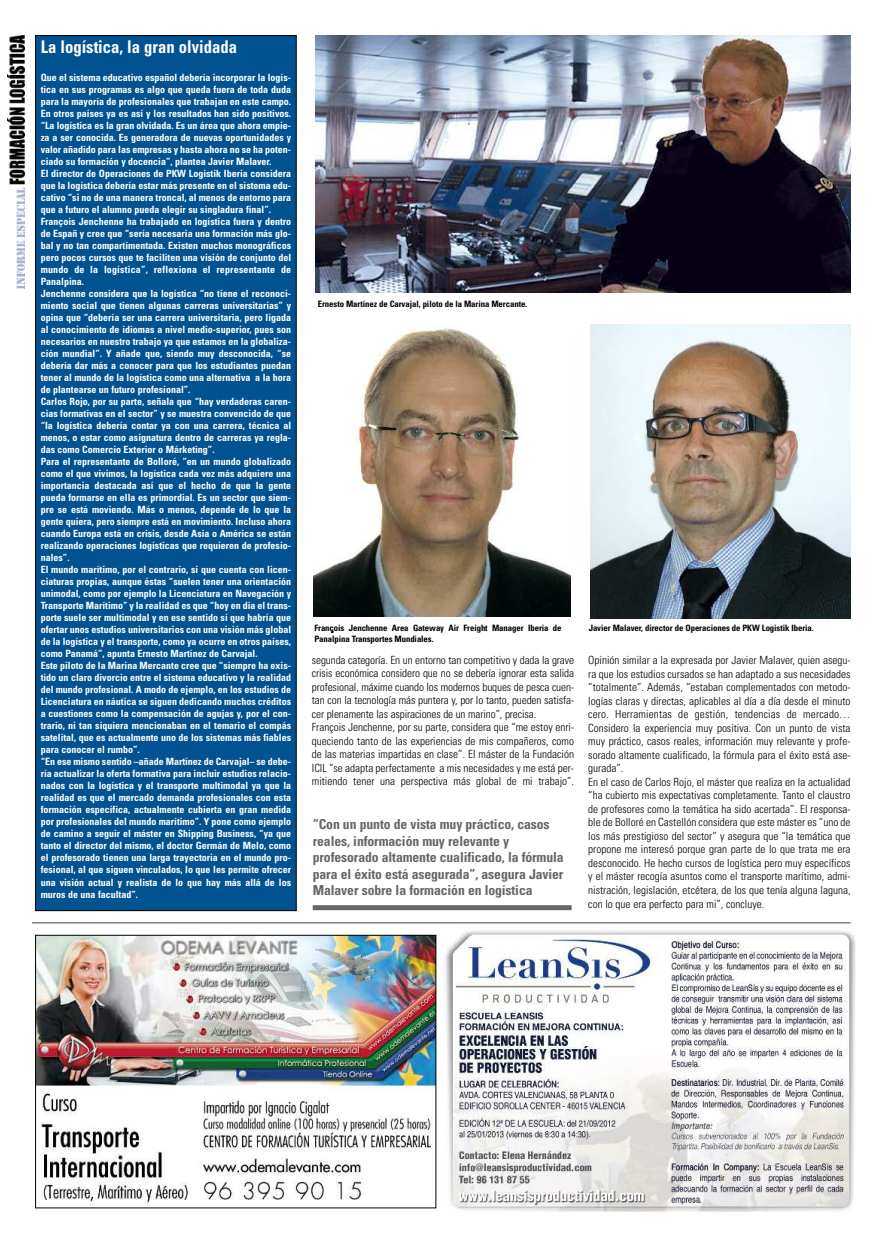
<style>
.page{position:relative;width:886px;height:1241px;background:#fff}
.page>*{position:absolute;margin:0;border:0;box-sizing:border-box;transform-origin:0 0}
.t1{font:700 condensed 17.5px "Univers";color:#fff;scale:.95 1}
.t2{font:700 condensed 13.75px/16.5px "Univers";letter-spacing:-.01em;color:#666}
.t3{font:300 condensed 11.25px/13.5px "Univers";color:#000}
.t4{font:700 condensed 10px/12px "Univers";color:#fff}
.t5{font:700 condensed 8.75px/10.2px "Univers";letter-spacing:-.01em;color:#000}
.s1{font-family:"Calibri";font-stretch:normal}
</style>
<div class="page">
<img style="left:8px;top:35px;width:16px;height:253px">
<img style="left:445px;top:931px;width:410px;height:281px">
<img style="left:37px;top:937px;width:397px;height:268px">
<div style="left:35px;top:935px;width:401px;height:272px;border:1px solid #000"></div>
<img style="left:315px;top:35px;width:535px;height:258px">
<img style="left:313px;top:328px;width:257px;height:289px">
<img style="left:590px;top:324px;width:260px;height:294px">
<div style="left:36px;top:36px;width:260px;height:874px;background:#005291"></div>
<div style="left:313px;top:905px;width:259px;height:5px;background:#666"></div>
<hr style="left:32px;top:922px;width:818px;height:1px;background:#666">
<h1 class="t1" style="left:41px;top:41px;width:208px">La logística, la gran olvidada</h1>
<p class="t4" style="left:41px;top:72px;width:252px">Que el sistema educativo español debería incorporar la logís&shy;tica en sus programas es algo que queda fuera de toda duda para la mayoría de profesionales que trabajan en este campo.<br>En otros países ya es así y los resultados han sido positivos. “La logística es la gran olvidada. Es un área que ahora empie&shy;za a ser conocida. Es generadora de nuevas oportunidades y valor añadido para las empresas y hasta ahora no se ha poten&shy;ciado su formación y docencia”, plantea Javier Malaver.<br>El director de Operaciones de PKW Logistik Iberia considera que la logística debería estar más presente en el sistema edu&shy;cativo “si no de una manera troncal, al menos de entorno para que a futuro el alumno pueda elegir su singladura final”.<br>François Jenchenne ha trabajado en logística fuera y dentro de Españ y cree que “sería necesaria una formación más glo&shy;bal y no tan compartimentada. Existen muchos monográficos pero pocos cursos que te faciliten una visión de conjunto del mundo de la logística”, reflexiona el representante de Panalpina.<br>Jenchenne considera que la logística “no tiene el reconoci&shy;miento social que tienen algunas carreras universitarias” y opina que “debería ser una carrera universitaria, pero ligada al conocimiento de idiomas a nivel medio-superior, pues son necesarios en nuestro trabajo ya que estamos en la globaliza&shy;ción mundial”. Y añade que, siendo muy desconocida, “se debería dar más a conocer para que los estudiantes puedan tener al mundo de la logística como una alternativa a la hora de plantearse un futuro profesional”.<br>Carlos Rojo, por su parte, señala que “hay verdaderas caren&shy;cias formativas en el sector” y se muestra convencido de que “la logística debería contar ya con una carrera, técnica al menos, o estar como asignatura dentro de carreras ya regla&shy;das como Comercio Exterior o Márketing”.<br>Para el representante de Bolloré, “en un mundo globalizado como el que vivimos, la logística cada vez más adquiere una importancia destacada así que el hecho de que la gente pueda formarse en ella es primordial. Es un sector que siem&shy;pre se está moviendo. Más o menos, depende de lo que la gente quiera, pero siempre está en movimiento. Incluso ahora cuando Europa está en crisis, desde Asia o América se están realizando operaciones logísticas que requieren de profesio&shy;nales”.<br>El mundo marítimo, por el contrario, si que cuenta con licen&shy;ciaturas propias, aunque éstas “suelen tener una orientación unimodal, como por ejemplo la Licenciatura en Navegación y Transporte Marítimo” y la realidad es que “hoy en día el trans&shy;porte suele ser multimodal y en ese sentido sí que habría que ofertar unos estudios universitarios con una visión más global de la logística y el transporte, como ya ocurre en otros países, como Panamá”, apunta Ernesto Martínez de Carvajal.<br>Este piloto de la Marina Mercante cree que “siempre ha exis&shy;tido un claro divorcio entre el sistema educativo y la realidad del mundo profesional. A modo de ejemplo, en los estudios de Licenciatura en náutica se siguen dedicando muchos créditos a cuestiones como la compensación de agujas y, por el con&shy;trario, ni tan siquiera mencionaban en el temario el compás satelital, que es actualmente uno de los sistemas más fiables para conocer el rumbo”.<br>“En ese mismo sentido –añade Martínez de Carvajal– se debe&shy;ría actualizar la oferta formativa para incluir estudios relacio&shy;nados con la logística y el transporte multimodal ya que la realidad es que el mercado demanda profesionales con esta formación específica, actualmente cubierta en gran medida por profesionales del mundo marítimo”. Y pone como ejemplo de camino a seguir el máster en Shipping Business, “ya que tanto el director del mismo, el doctor Germán de Melo, como el profesorado tienen una larga trayectoria en el mundo pro&shy;fesional, al que siguen vinculados, lo que les permite ofrecer una visión actual y realista de lo que hay más allá de los muros de una facultad”.</p>
<p class="t5" style="left:318px;top:299px;width:211px">Ernesto Martínez de Carvajal, piloto de la Marina Mercante.</p>
<p class="t5" style="left:314px;top:623px;width:249px">Franco<span class="s1">̧</span> is Jenchenne Area Gateway Air Freight Manager Iberia de<br>Panalpina Transportes Mundiales.</p>
<p class="t5" style="left:589px;top:623px;width:227px">Javier Malaver, director de Operaciones de PKW Logistik Iberia.</p>
<p class="t3" style="left:312px;top:654px;width:264px">segunda categoría. En un entorno tan competitivo y dada la grave crisis económica considero que no se debería ignorar esta salida profesional, máxime cuando los modernos buques de pesca cuen&shy;tan con la tecnología más puntera y, por lo tanto, pueden satisfa&shy;cer plenamente las aspiraciones de un marino”, precisa.<br>François Jenchenne, por su parte, considera que “me estoy enri&shy;queciendo tanto de las experiencias de mis compañeros, como de las materias impartidas en clase”. El máster de la Fundación ICIL “se adapta perfectamente a mis necesidades y me está per&shy;mitiendo tener una perspectiva más global de mi trabajo”.</p>
<p class="t3" style="left:588px;top:654px;width:264px">Opinión similar a la expresada por Javier Malaver, quien asegu&shy;ra que los estudios cursados se han adaptado a sus necesidades “totalmente”. Además, “estaban complementados con metodo&shy;logías claras y directas, aplicables al día a día desde el minuto cero. Herramientas de gestión, tendencias de mercado… Considero la experiencia muy positiva. Con un punto de vista muy práctico, casos reales, información muy relevante y profe&shy;sorado altamente cualificado, la fórmula para el éxito está ase&shy;gurada”.<br>En el caso de Carlos Rojo, el máster que realiza en la actualidad “ha cubierto mis expectativas completamente. Tanto el claustro de profesores como la temática ha sido acertada”. El responsa&shy;ble de Bolloré en Castellón considera que este máster es “uno de los más prestigioso del sector” y asegura que “la temática que propone me interesó porque gran parte de lo que trata me era desconocido. He hecho cursos de logística pero muy específicos y el máster recogía asuntos como el transporte marítimo, admi&shy;nistración, legislación, etcétera, de los que tenía alguna laguna, con lo que era perfecto para mi”, concluye.</p>
<h2 class="t2" style="left:313px;top:817px;width:252px">“Con un punto de vista muy práctico, casos reales, información muy relevante y profesorado altamente cualificado, la fórmula para el éxito está asegurada”, asegura Javier Malaver sobre la formación en logística</h2>
</div>
